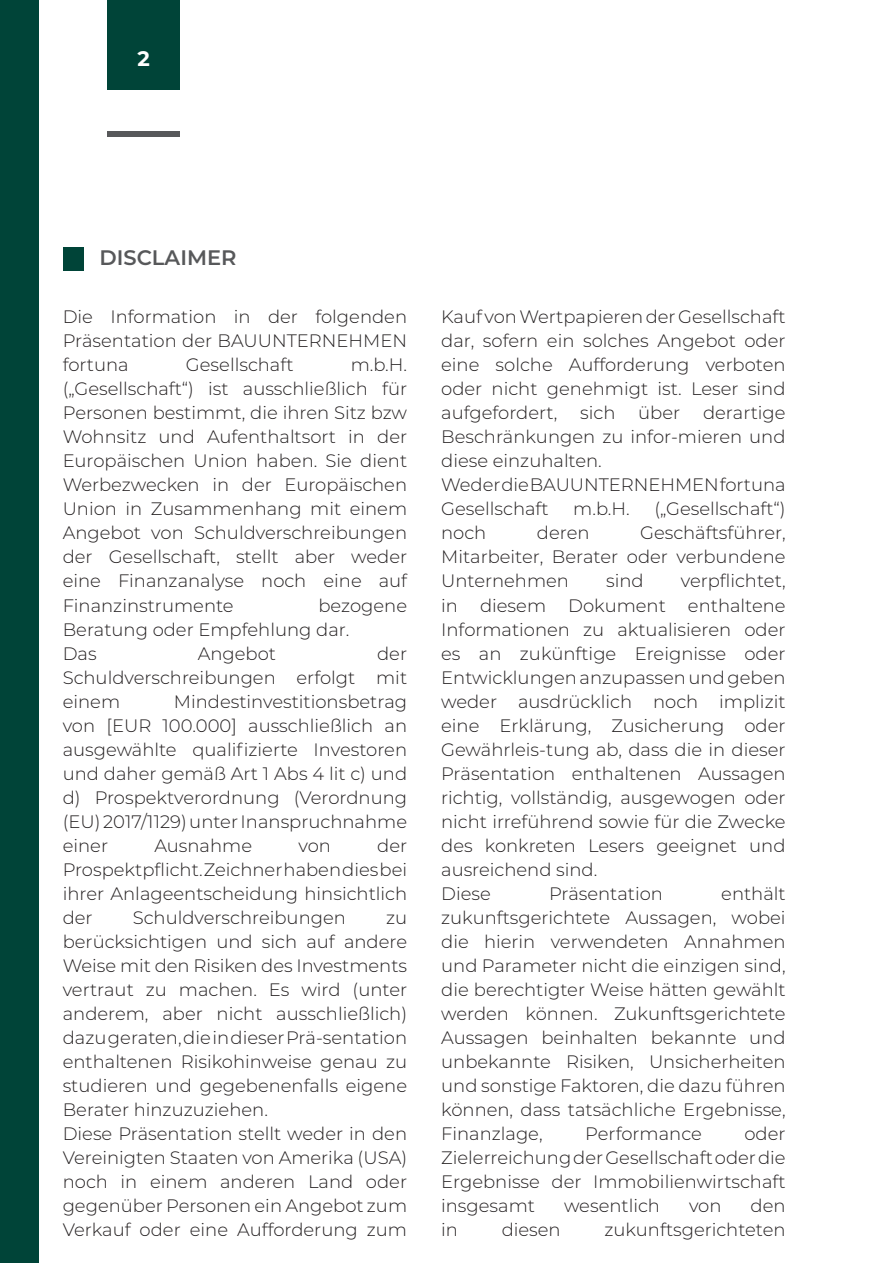
<style>
.page{position:relative;width:893px;height:1263px;background:#fff}
.page>*{position:absolute;margin:0;border:0;box-sizing:border-box;transform-origin:0 0}
.Paragraph_Italic{font:600 21px "Montserrat";color:#57585a}
.t1{font:700 21px "Montserrat";color:#fff}
.Paragraph_Text{font:300 18px/24px "Montserrat";color:#231f20;text-align:justify}
</style>
<div class="page">
<div style="left:107px;top:0;width:73px;height:90px;background:#004438"></div>
<div style="left:0;top:0;width:38px;height:1263px;background:#004438"></div>
<div style="left:63px;top:247px;width:20px;height:23px;background:#004438"></div>
<div style="left:107px;top:131px;width:73px;height:5px;background:#57585a"></div>
<p class="t1" style="left:138px;top:44px;width:14px">2</p>
<p class="Paragraph_Italic" style="left:99px;top:243px;width:139px">DISCLAIMER</p>
<p class="Paragraph_Text" style="left:63px;top:304px;width:346px">Die Information in der folgenden Präsentation der BAUUNTERNEHMEN fortuna</p>
<p class="Paragraph_Text" style="left:186px;top:352px;width:109px">Gesellschaft</p>
<p class="Paragraph_Text" style="left:63px;top:352px;width:346px;text-indent:288px">m.b.H. („Gesellschaft“) ist ausschließlich für Personen bestimmt, die ihren Sitz bzw Wohnsitz und Aufenthaltsort in der Europäischen Union haben. Sie dient Werbezwecken in der Europäischen Union in Zusammenhang mit einem Angebot von Schuldverschreibungen der Gesellschaft, stellt aber weder eine Finanzanalyse noch eine auf Finanzinstrumente</p>
<p class="Paragraph_Text" style="left:63px;top:592px;width:346px;text-indent:256px">bezogene<br>Beratung oder Empfehlung dar.</p>
<p class="Paragraph_Text" style="left:63px;top:640px;width:35px">Das</p>
<p class="Paragraph_Text" style="left:198px;top:640px;width:80px">Angebot</p>
<p class="Paragraph_Text" style="left:63px;top:640px;width:346px;text-indent:314px">der Schuldverschreibungen erfolgt mit einem</p>
<p class="Paragraph_Text" style="left:63px;top:688px;width:346px;text-indent:111px">Mindestinvestitionsbetrag von [EUR 100.000] ausschließlich an ausgewählte qualifizierte Investoren und daher gemäß Art 1 Abs 4 lit c) und d) Prospektverordnung (Verordnung (EU) 2017/1129) unter Inanspruchnahme einer</p>
<p class="Paragraph_Text" style="left:63px;top:832px;width:346px;text-indent:314px">der Prospektpflicht. Zeichner haben dies bei ihrer Anlageentscheidung hinsichtlich der</p>
<p class="Paragraph_Text" style="left:154px;top:832px;width:99px">Ausnahme</p>
<p class="Paragraph_Text" style="left:298px;top:832px;width:34px">von</p>
<p class="Paragraph_Text" style="left:133px;top:904px;width:215px">Schuldverschreibungen</p>
<p class="Paragraph_Text" style="left:63px;top:904px;width:346px;text-indent:323px">zu berücksichtigen und sich auf andere Weise mit den Risiken des Investments vertraut zu machen. Es wird (unter anderem, aber nicht ausschließlich) dazu geraten, die in dieser Prä-sentation enthaltenen Risikohinweise genau zu studieren und gegebenenfalls eigene Berater hinzuzuziehen.</p>
<p class="Paragraph_Text" style="left:63px;top:1120px;width:346px">Diese Präsentation stellt weder in den Vereinigten Staaten von Amerika (USA) noch in einem anderen Land oder gegenüber Personen ein Angebot zum Verkauf oder eine Aufforderung zum</p>
<p class="Paragraph_Text" style="left:441px;top:304px;width:346px">Kauf von Wertpapieren der Gesellschaft dar, sofern ein solches Angebot oder eine solche Aufforderung verboten oder nicht genehmigt ist. Leser sind aufgefordert,</p>
<p class="Paragraph_Text" style="left:441px;top:400px;width:346px;text-indent:262px">derartige Beschränkungen zu infor-mieren und diese einzuhalten.</p>
<p class="Paragraph_Text" style="left:441px;top:472px;width:346px">Weder die BAUUNTERNEHMEN fortuna<br>Gesellschaft</p>
<p class="Paragraph_Text" style="left:580px;top:400px;width:37px">sich</p>
<p class="Paragraph_Text" style="left:638px;top:400px;width:44px">über</p>
<p class="Paragraph_Text" style="left:573px;top:496px;width:58px">m.b.H.</p>
<p class="Paragraph_Text" style="left:654px;top:496px;width:133px">(„Gesellschaft“)</p>
<p class="Paragraph_Text" style="left:441px;top:520px;width:346px;text-indent:199px">Geschäftsführer, Mitarbeiter, Berater oder verbundene Unternehmen</p>
<p class="Paragraph_Text" style="left:441px;top:520px;width:47px">noch</p>
<p class="Paragraph_Text" style="left:537px;top:520px;width:54px">deren</p>
<p class="Paragraph_Text" style="left:441px;top:568px;width:346px;text-indent:240px">verpflichtet, in diesem Dokument enthaltene Informationen zu aktualisieren oder es an zukünftige Ereignisse oder Entwicklungen anzupassen und geben weder ausdrücklich noch implizit eine Erklärung, Zusicherung oder Gewährleis-tung ab, dass die in dieser Präsentation enthaltenen Aussagen richtig, vollständig, ausgewogen oder nicht irreführend sowie für die Zwecke des konkreten Lesers geeignet und ausreichend sind.</p>
<p class="Paragraph_Text" style="left:441px;top:880px;width:51px">Diese</p>
<p class="Paragraph_Text" style="left:549px;top:880px;width:116px">Präsentation</p>
<p class="Paragraph_Text" style="left:606px;top:568px;width:39px">sind</p>
<p class="Paragraph_Text" style="left:441px;top:880px;width:346px;text-indent:280px">enthält zukunftsgerichtete Aussagen, wobei die hierin verwendeten Annahmen und Parameter nicht die einzigen sind, die berechtigter Weise hätten gewählt werden können. Zukunftsgerichtete Aussagen beinhalten bekannte und unbekannte Risiken, Unsicherheiten und sonstige Faktoren, die dazu führen können, dass tatsächliche Ergebnisse, Finanzlage,</p>
<p class="Paragraph_Text" style="left:585px;top:1120px;width:118px">Performance</p>
<p class="Paragraph_Text" style="left:441px;top:1120px;width:346px;text-indent:303px">oder Zielerreichung der Gesellschaft oder die Ergebnisse der Immobilienwirtschaft insgesamt</p>
<p class="Paragraph_Text" style="left:564px;top:1192px;width:97px">wesentlich</p>
<p class="Paragraph_Text" style="left:689px;top:1192px;width:34px">von</p>
<p class="Paragraph_Text" style="left:751px;top:1192px;width:37px">den</p>
<p class="Paragraph_Text" style="left:441px;top:1216px;width:18px">in</p>
<p class="Paragraph_Text" style="left:502px;top:1216px;width:61px">diesen</p>
<p class="Paragraph_Text" style="left:604px;top:1216px;width:183px">zukunftsgerichteten</p>
</div>
